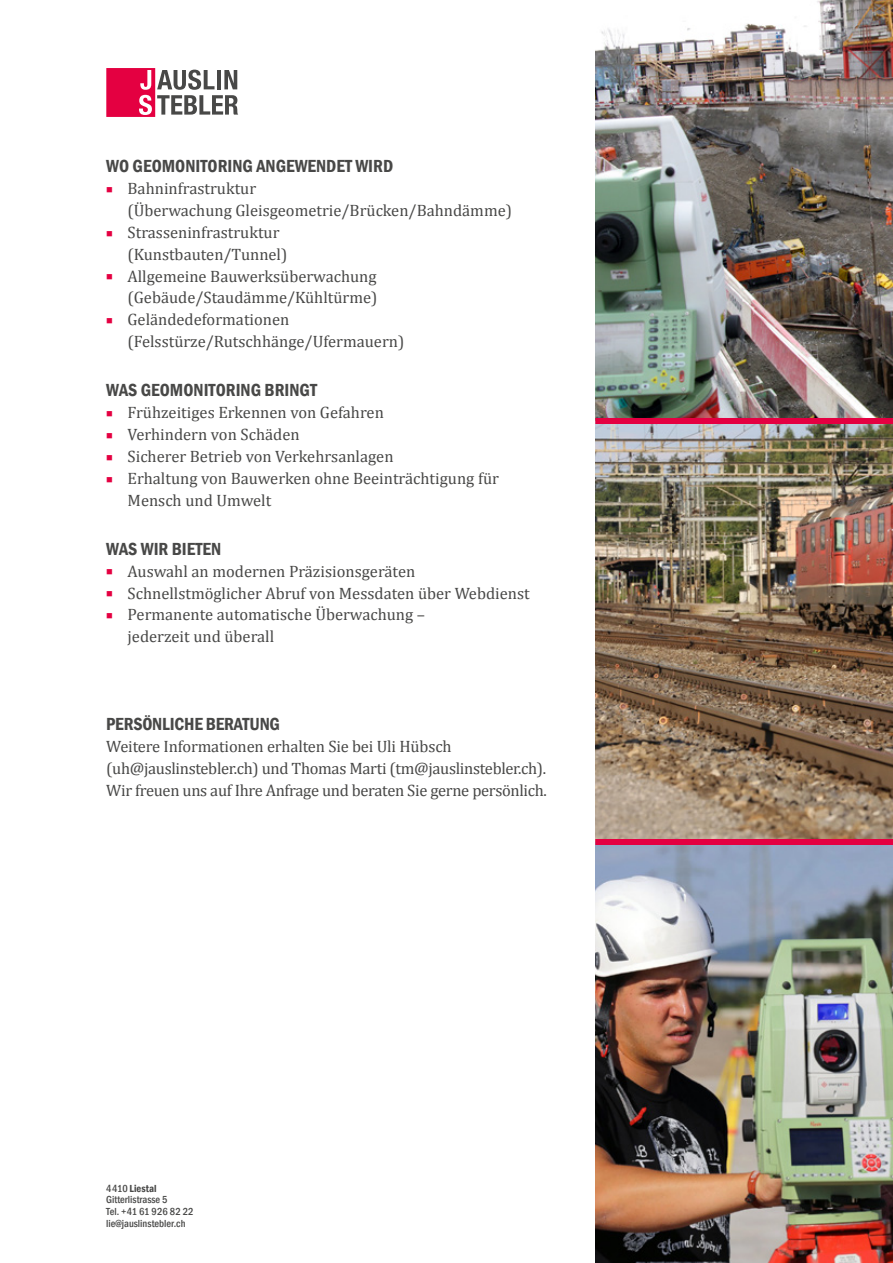
<style>
.page{position:relative;width:893px;height:1263px;background:#fff}
.page>*{position:absolute;margin:0;border:0;box-sizing:border-box;transform-origin:0 0}
.t1{font:600 condensed 18px "Franklin Gothic";color:#484847}
.t2{font:16.5px/21.9px "Cambria";color:#484847}
.t3{font:16.5px/21.9px "Cambria";letter-spacing:-.02em;color:#484847}
.t4{font:500 condensed 10.5px/11.9px "Franklin Gothic";color:#484847}
.s1{font-weight:600}
</style>
<div class="page">
<img style="left:595px;top:0;width:298px;height:1263px">
<svg style="left:106px;top:68px;width:132px;height:49px"></svg>
<div style="left:595px;top:418px;width:298px;height:6px;background:#e40041"></div>
<div style="left:595px;top:839px;width:298px;height:6px;background:#e40041"></div>
<p class="t1" style="left:106px;top:154px;width:288px">WO GEOMONITORING ANGEWENDET WIRD</p>
<p class="t2" style="left:128px;top:177px;width:386px">Bahninfrastruktur<br>(Überwachung Gleisgeometrie/Brücken/Bahndämme)<br>Strasseninfrastruktur<br>(Kunstbauten/Tunnel)<br>Allgemeine Bauwerksüberwachung (Gebäude/Staudämme/Kühltürme)<br>Geländedeformationen (Felsstürze/Rutschhänge/Ufermauern)</p>
<p class="t1" style="left:106px;top:378px;width:212px">WAS GEOMONITORING BRINGT</p>
<p class="t2" style="left:128px;top:401px;width:373px">Frühzeitiges Erkennen von Gefahren<br>Verhindern von Schäden<br>Sicherer Betrieb von Verkehrsanlagen<br>Erhaltung von Bauwerken ohne Beeinträchtigung für Mensch und Umwelt</p>
<p class="t1" style="left:106px;top:537px;width:116px">WAS WIR BIETEN</p>
<p class="t2" style="left:128px;top:560px;width:404px">Auswahl an modernen Präzisionsgeräten Schnellstmöglicher Abruf von Messdaten über Webdienst Permanente automatische Überwachung –<br>jederzeit und überall</p>
<p class="t1" style="left:106px;top:712px;width:175px">PERSÖNLICHE BERATUNG</p>
<p class="t3" style="left:106px;top:735px;width:442px">Weitere Informationen erhalten Sie bei Uli Hübsch (uh@jauslinstebler.ch) und Thomas Marti (tm@jauslinstebler.ch).<br>Wir freuen uns auf Ihre Anfrage und beraten Sie gerne persönlich.</p>
<p class="t4" style="left:106px;top:1182px;width:89px">4410 <span class="s1">Liestal<br></span>Gitterlistrasse 5<br>Tel. +41 61 926 82 22 lie@jauslinstebler.ch</p>
</div>
